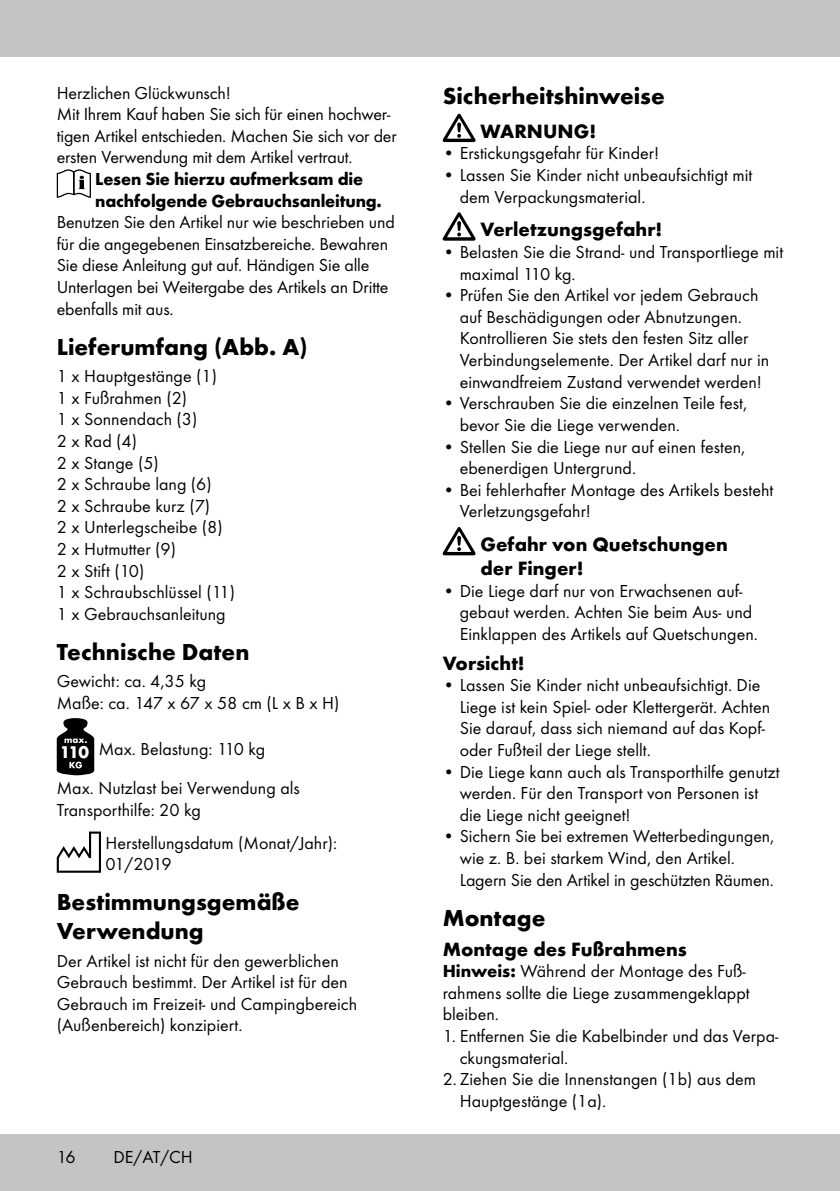
<style>
.page{position:relative;width:840px;height:1191px;background:#fff}
.page>*{position:absolute;margin:0;border:0;box-sizing:border-box;transform-origin:0 0}
.t1{font:700 24px/28.8px "Futura TOT";color:#000}
.t2{font:700 20px/24px "Futura TOT";color:#000}
.t3{font:18px/21.6px "Futura TOT Boo";color:#000}
.t4{font:700 18px/21.6px "Futura TOT";letter-spacing:-.01em;color:#000}
.s1{font-family:"Futura TOT";font-weight:700}
</style>
<div class="page">
<div style="left:0;top:1134px;width:839px;height:57px;background:#c5c4c4"></div>
<div style="left:0;top:0;width:839px;height:57px;background:#c5c4c4"></div>
<svg style="left:442px;top:114px;width:33px;height:28px"></svg>
<svg style="left:442px;top:212px;width:33px;height:29px"></svg>
<svg style="left:442px;top:527px;width:33px;height:28px"></svg>
<svg style="left:57px;top:169px;width:34px;height:29px"></svg>
<svg style="left:57px;top:718px;width:37px;height:57px;background:#323232"></svg>
<svg style="left:57px;top:831px;width:44px;height:41px"></svg>
<p class="t3" style="left:57px;top:82px;width:341px">Herzlichen Glückwunsch!<br>Mit Ihrem Kauf haben Sie sich für einen hochwer&shy;tigen Artikel entschieden. Machen Sie sich vor der ersten Verwendung mit dem Artikel vertraut.</p>
<p class="t4" style="left:95px;top:168px;width:288px">Lesen Sie hierzu aufmerksam die nachfolgende Gebrauchsanleitung.</p>
<p class="t3" style="left:57px;top:211px;width:339px">Benutzen Sie den Artikel nur wie beschrieben und für die angegebenen Einsatzbereiche. Bewahren Sie diese Anleitung gut auf. Händigen Sie alle Unterlagen bei Weitergabe des Artikels an Dritte ebenfalls mit aus.</p>
<h1 class="t1" style="left:57px;top:332px;width:252px">Lieferumfang (Abb. A)</h1>
<p class="t3" style="left:57px;top:365px;width:180px">1 x Hauptgestänge (1)<br>1 x Fußrahmen (2)<br>1 x Sonnendach (3)<br>2 x Rad (4)<br>2 x Stange (5)<br>2 x Schraube lang (6)<br>2 x Schraube kurz (7)<br>2 x Unterlegscheibe (8)<br>2 x Hutmutter (9)<br>2 x Stift (10)<br>1 x Schraubschlüssel (11)<br>1 x Gebrauchsanleitung</p>
<h1 class="t1" style="left:57px;top:637px;width:194px">Technische Daten</h1>
<p class="t3" style="left:57px;top:670px;width:284px">Gewicht: ca. 4,35 kg<br>Maße: ca. 147 x 67 x 58 cm (L x B x H)</p>
<p class="t3" style="left:57px;top:730px;width:244px;line-height:38.6px"><sub>110</sub> Max. Belastung: 110 kg<br>Max. Nutzlast bei Verwendung als</p>
<p class="t3" style="left:105px;top:793px;width:233px;line-height:33px;text-indent:-49px">Transporthilfe: 20 kg<br>Herstellungsdatum (Monat/Jahr):</p>
<p class="t3" style="left:105px;top:853px;width:67px">01/2019</p>
<h1 class="t1" style="left:57px;top:887px;width:244px">Bestimmungsgemäße<br>Verwendung</h1>
<p class="t3" style="left:57px;top:949px;width:302px">Der Artikel ist nicht für den gewerblichen Gebrauch bestimmt. Der Artikel ist für den Gebrauch im Freizeit- und Campingbereich (Außenbereich) konzipiert.</p>
<p class="t3" style="left:57px;top:1146px;width:20px">16</p>
<p class="t3" style="left:113px;top:1146px;width:81px">DE/AT/CH</p>
<h1 class="t1" style="left:442px;top:81px;width:223px">Sicherheitshinweise</h1>
<p class="t2" style="left:480px;top:119px;width:117px">WARNUNG!</p>
<p class="t3" style="left:442px;top:142px;width:218px">• Erstickungsgefahr für Kinder!</p>
<p class="t3" style="left:459px;top:164px;width:294px;text-indent:-17px">• Lassen Sie Kinder nicht unbeaufsichtigt mit dem Verpackungsmaterial.</p>
<p class="t2" style="left:480px;top:217px;width:183px">Verletzungsgefahr!</p>
<p class="t3" style="left:459px;top:241px;width:325px;text-indent:-17px">• Belasten Sie die Strand- und Transportliege mit maximal 110 kg.</p>
<p class="t3" style="left:459px;top:284px;width:311px;text-indent:-17px">• Prüfen Sie den Artikel vor jedem Gebrauch auf Beschädigungen oder Abnutzungen.<br>Kontrollieren Sie stets den festen Sitz aller Verbindungselemente. Der Artikel darf nur in einwandfreiem Zustand verwendet werden!</p>
<p class="t3" style="left:459px;top:392px;width:289px;text-indent:-17px">• Verschrauben Sie die einzelnen Teile fest, bevor Sie die Liege verwenden.</p>
<p class="t3" style="left:459px;top:435px;width:287px;text-indent:-17px">• Stellen Sie die Liege nur auf einen festen, ebenerdigen Untergrund.</p>
<p class="t3" style="left:459px;top:479px;width:315px;text-indent:-17px">• Bei fehlerhafter Montage des Artikels besteht<br>Verletzungsgefahr!</p>
<p class="t2" style="left:480px;top:532px;width:248px">Gefahr von Quetschungen der Finger!</p>
<p class="t3" style="left:459px;top:580px;width:299px;text-indent:-17px">• Die Liege darf nur von Erwachsenen auf&shy;gebaut werden. Achten Sie beim Aus- und<br>Einklappen des Artikels auf Quetschungen.</p>
<p class="t2" style="left:442px;top:650px;width:84px">Vorsicht!</p>
<p class="t3" style="left:459px;top:674px;width:312px;text-indent:-17px">• Lassen Sie Kinder nicht unbeaufsichtigt. Die Liege ist kein Spiel- oder Klettergerät. Achten Sie darauf, dass sich niemand auf das Kopf&shy;oder Fußteil der Liege stellt.</p>
<p class="t3" style="left:459px;top:760px;width:321px;text-indent:-17px">• Die Liege kann auch als Transporthilfe genutzt werden. Für den Transport von Personen ist die Liege nicht geeignet!</p>
<p class="t3" style="left:459px;top:825px;width:316px;text-indent:-17px">• Sichern Sie bei extremen Wetterbedingungen, wie z. B. bei starkem Wind, den Artikel.<br>Lagern Sie den Artikel in geschützten Räumen.</p>
<h1 class="t1" style="left:442px;top:903px;width:104px">Montage</h1>
<p class="t2" style="left:442px;top:936px;width:245px">Montage des Fußrahmens</p>
<p class="t3" style="left:442px;top:960px;width:308px"><span class="s1">Hinweis:</span> Während der Montage des Fuß&shy;rahmens sollte die Liege zusammengeklappt bleiben.</p>
<p class="t3" style="left:459px;top:1025px;width:320px;text-indent:-17px">1. Entfernen Sie die Kabelbinder und das Verpa&shy;ckungsmaterial.</p>
<p class="t3" style="left:459px;top:1068px;width:297px;text-indent:-17px">2. Ziehen Sie die Innenstangen (1b) aus dem<br>Hauptgestänge (1a).</p>
</div>
